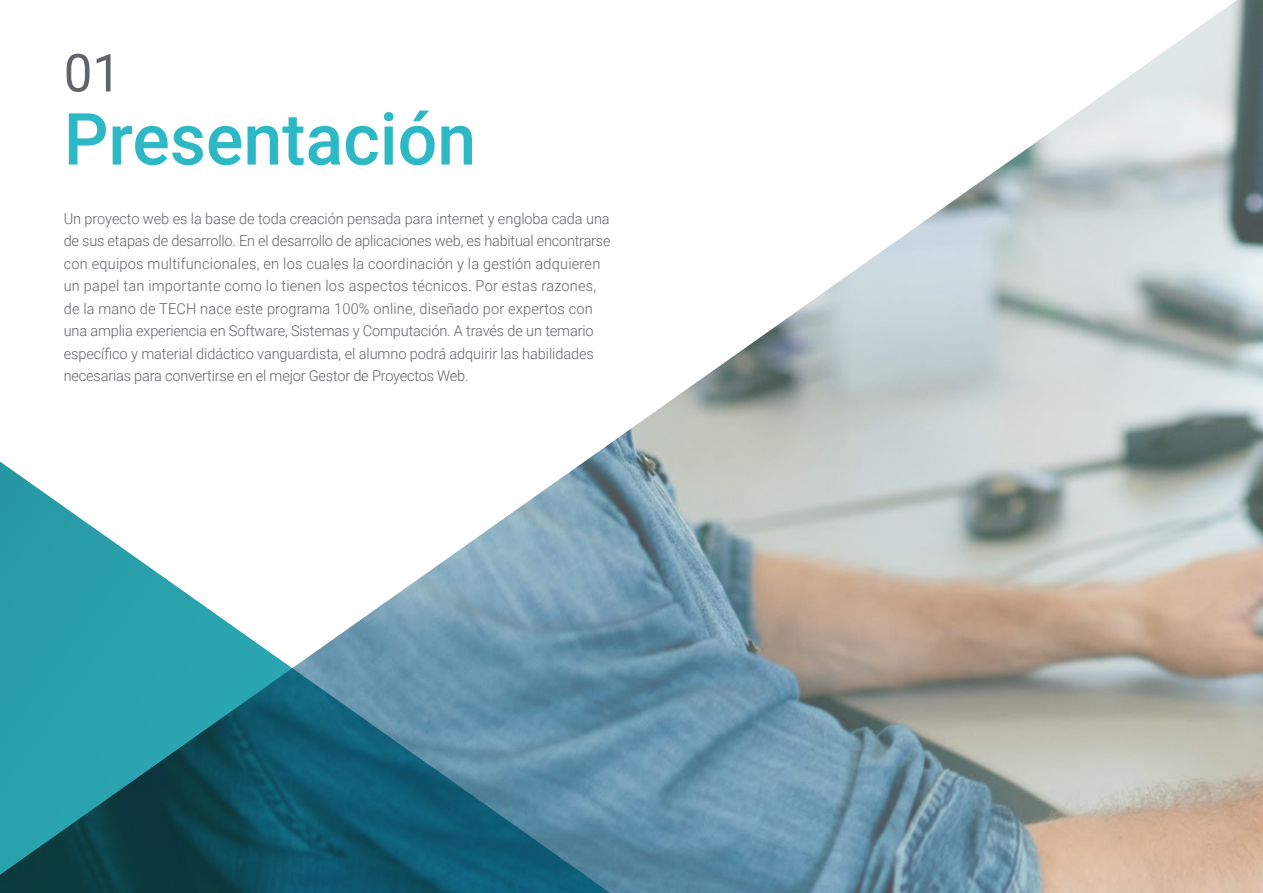
<style>
.page{position:relative;width:1263px;height:893px;background:#fff}
.page>*{position:absolute;margin:0;border:0;box-sizing:border-box;transform-origin:0 0}
.t1{font:500 72px "Roboto";color:#2db8c5}
.t2{font:52.5px "Roboto";color:#61646a}
.t3{font:300 15px/22.5px "Roboto";letter-spacing:-.005em;color:#61646a}
</style>
<div class="page">
<img style="left:606px;top:0;width:657px;height:893px">
<svg style="left:0;top:446px;width:640px;height:447px"></svg>
<h2 class="t2" style="left:64px;top:36px;width:59px">01</h2>
<h1 class="t1" style="left:64px;top:89px;width:414px">Presentación</h1>
<p class="t3" style="left:64px;top:207px;width:548px">Un proyecto web es la base de toda creación pensada para internet y engloba cada una de sus etapas de desarrollo. En el desarrollo de aplicaciones web, es habitual encontrarse con equipos multifuncionales, en los cuales la coordinación y la gestión adquieren un papel tan importante como lo tienen los aspectos técnicos. Por estas razones, de la mano de TECH nace este programa 100% online, diseñado por expertos con una amplia experiencia en Software, Sistemas y Computación. A través de un temario específico y material didáctico vanguardista, el alumno podrá adquirir las habilidades necesarias para convertirse en el mejor Gestor de Proyectos Web.</p>
</div>
